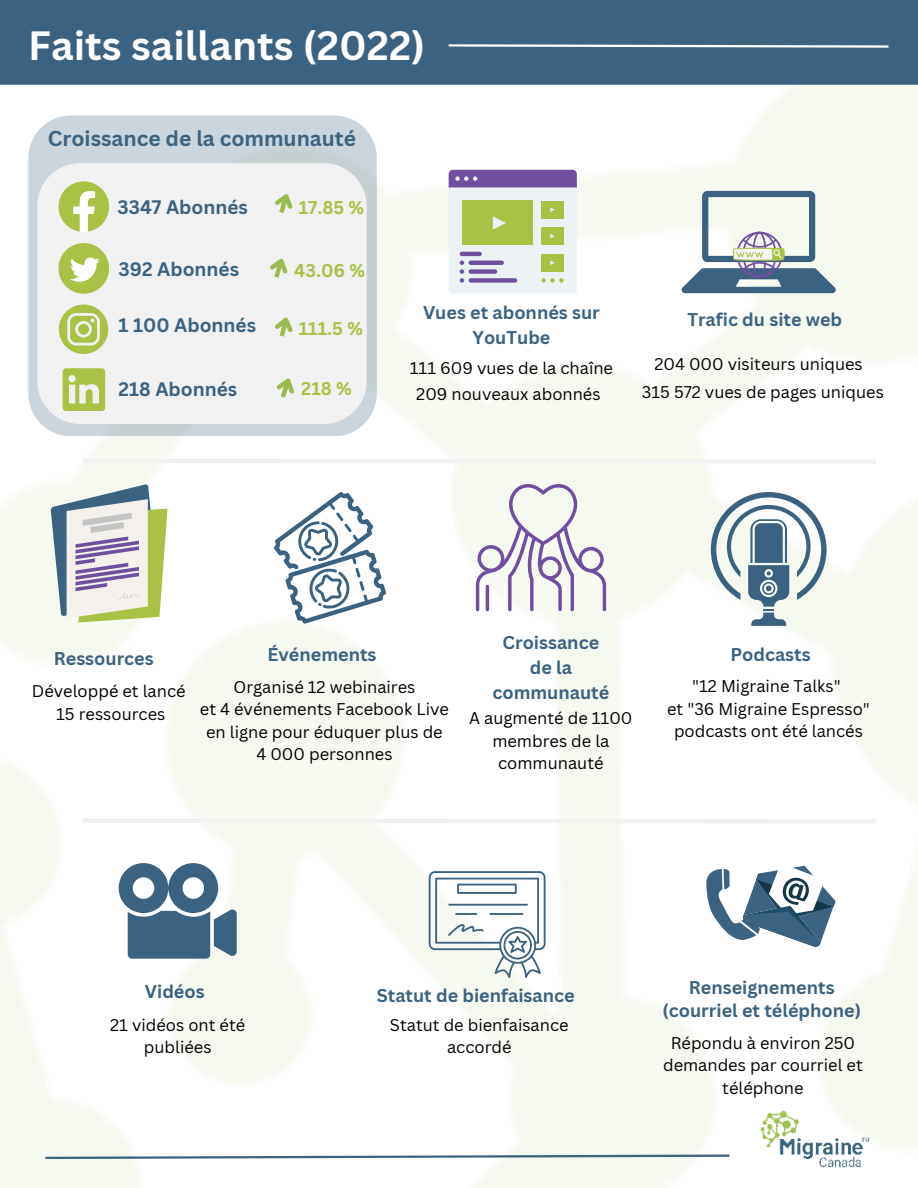
<style>
.page{position:relative;width:918px;height:1188px;background:#fff}
.page>*{position:absolute;margin:0;border:0;box-sizing:border-box;transform-origin:0 0}
.t1{font:700 39.75px "Canva Sans";color:#fff}
.t2{font:700 21px "Canva Sans";color:#3b6280}
.t3{font:700 19.05px "Canva Sans";color:#3b6280}
.t4{font:700 18px/24.8px "Canva Sans";color:#3b6280;text-align:center}
.t5{font:700 18px "Canva Sans";color:#a9c246}
.t6{font:16.5px/22.5px "Canva Sans";color:#000;text-align:center}
</style>
<div class="page">
<div style="left:0;top:0;width:918px;height:85px;background:#3b6280"></div>
<img style="left:761px;top:1111px;width:119px;height:56px">
<svg style="left:43px;top:1153px;width:687px;height:7px"></svg>
<svg style="left:28px;top:115px;width:349px;height:321px;background:#ccd7dd"></svg>
<div style="left:37px;top:163px;width:330px;height:261px;background:#f1f1f1"></div>
<svg style="left:58px;top:181px;width:51px;height:51px"></svg>
<svg style="left:58px;top:243px;width:51px;height:51px"></svg>
<svg style="left:59px;top:305px;width:49px;height:49px"></svg>
<svg style="left:63px;top:368px;width:42px;height:43px"></svg>
<svg style="left:448px;top:44px;width:441px;height:4px"></svg>
<div style="left:449px;top:170px;width:128px;height:124px;background:#ecf1f4;border-radius:4px"></div>
<div style="left:449px;top:170px;width:128px;height:17px;background:#6f4f9e"></div>
<div style="left:462px;top:201px;width:71px;height:44px;background:#a9c246"></div>
<div style="left:541px;top:201px;width:23px;height:18px;background:#a9c246"></div>
<svg style="left:493px;top:216px;width:13px;height:14px"></svg>
<hr style="left:460px;top:252px;width:22px;height:4px;background:#6f4f9e;border-radius:2px">
<hr style="left:469px;top:261px;width:35px;height:4px;background:#6f4f9e;border-radius:2px">
<div style="left:469px;top:269px;width:28px;height:5px;background:#6f4f9e;border-radius:2px"></div>
<div style="left:469px;top:278px;width:48px;height:5px;background:#6f4f9e;border-radius:2px"></div>
<svg style="left:460px;top:261px;width:4px;height:22px"></svg>
<svg style="left:550px;top:208px;width:5px;height:4px"></svg>
<div style="left:541px;top:227px;width:23px;height:18px;background:#a9c246"></div>
<svg style="left:550px;top:234px;width:5px;height:4px"></svg>
<div style="left:541px;top:254px;width:23px;height:18px;background:#a9c246"></div>
<svg style="left:550px;top:261px;width:5px;height:4px"></svg>
<svg style="left:541px;top:278px;width:23px;height:5px"></svg>
<svg style="left:51px;top:484px;width:117px;height:139px"></svg>
<svg style="left:274px;top:492px;width:112px;height:132px"></svg>
<svg style="left:711px;top:492px;width:116px;height:134px"></svg>
<svg style="left:119px;top:863px;width:118px;height:96px"></svg>
<svg style="left:706px;top:865px;width:129px;height:82px"></svg>
<svg style="left:79px;top:456px;width:797px;height:10px"></svg>
<svg style="left:82px;top:816px;width:794px;height:10px"></svg>
<svg style="left:429px;top:871px;width:117px;height:107px"></svg>
<svg style="left:682px;top:191px;width:154px;height:102px"></svg>
<svg style="left:269px;top:186px;width:32px;height:32px"></svg>
<svg style="left:264px;top:250px;width:32px;height:33px"></svg>
<svg style="left:270px;top:309px;width:30px;height:33px"></svg>
<svg style="left:271px;top:370px;width:32px;height:32px"></svg>
<svg style="left:476px;top:481px;width:130px;height:130px"></svg>
<hr style="left:486px;top:585px;width:3px;height:26px;background:#6f4f9e;border-radius:2px">
<h1 class="t1" style="left:28px;top:22px;width:398px">Faits saillants (2022)</h1>
<p class="t2" style="left:48px;top:126px;width:310px">Croissance de la communauté</p>
<p class="t3" style="left:118px;top:196px;width:132px">3347 Abonnés</p>
<p class="t5" style="left:299px;top:197px;width:67px">17.85 %</p>
<p class="t3" style="left:119px;top:257px;width:122px">392 Abonnés</p>
<p class="t5" style="left:294px;top:260px;width:72px">43.06 %</p>
<p class="t3" style="left:119px;top:313px;width:139px">1 100 Abonnés</p>
<p class="t5" style="left:299px;top:318px;width:66px">111.5 %</p>
<p class="t4" style="left:423px;top:301px;width:178px">Vues et abonnés sur<br>YouTube</p>
<p class="t4" style="left:687px;top:307px;width:156px">Trafic du site web</p>
<p class="t3" style="left:119px;top:377px;width:120px">218 Abonnés</p>
<p class="t5" style="left:301px;top:378px;width:52px">218 %</p>
<p class="t6" style="left:410px;top:355px;width:205px;line-height:25.8px">111 609 vues de la chaîne<br>209 nouveaux abonnés</p>
<p class="t6" style="left:654px;top:353px;width:210px">204 000 visiteurs uniques</p>
<p class="t6" style="left:642px;top:381px;width:244px">315 572 vues de pages uniques</p>
<p class="t4" style="left:492px;top:630px;width:118px">Croissance de la communauté</p>
<p class="t6" style="left:469px;top:707px;width:165px">A augmenté de 1100 membres de la communauté</p>
<p class="t4" style="left:54px;top:647px;width:101px">Ressources</p>
<p class="t4" style="left:268px;top:643px;width:111px">Événements</p>
<p class="t4" style="left:730px;top:643px;width:82px">Podcasts</p>
<p class="t6" style="left:32px;top:680px;width:155px">Développé et lancé<br>15 ressources</p>
<p class="t6" style="left:200px;top:676px;width:251px">Organisé 12 webinaires<br>et 4 événements Facebook Live en ligne pour éduquer plus de<br>4 000 personnes</p>
<p class="t6" style="left:667px;top:675px;width:204px">"12 Migraine Talks"<br>et "36 Migraine Espresso" podcasts ont été lancés</p>
<p class="t4" style="left:145px;top:980px;width:61px">Vidéos</p>
<p class="t4" style="left:377px;top:984px;width:199px">Statut de bienfaisance</p>
<p class="t6" style="left:110px;top:1014px;width:137px">21 vidéos ont été publiées</p>
<p class="t6" style="left:390px;top:1014px;width:180px">Statut de bienfaisance accordé</p>
<p class="t4" style="left:662px;top:977px;width:200px;line-height:22.5px">Renseignements (courriel et téléphone)</p>
<p class="t6" style="left:663px;top:1031px;width:201px">Répondu à environ 250 demandes par courriel et téléphone</p>
</div>
